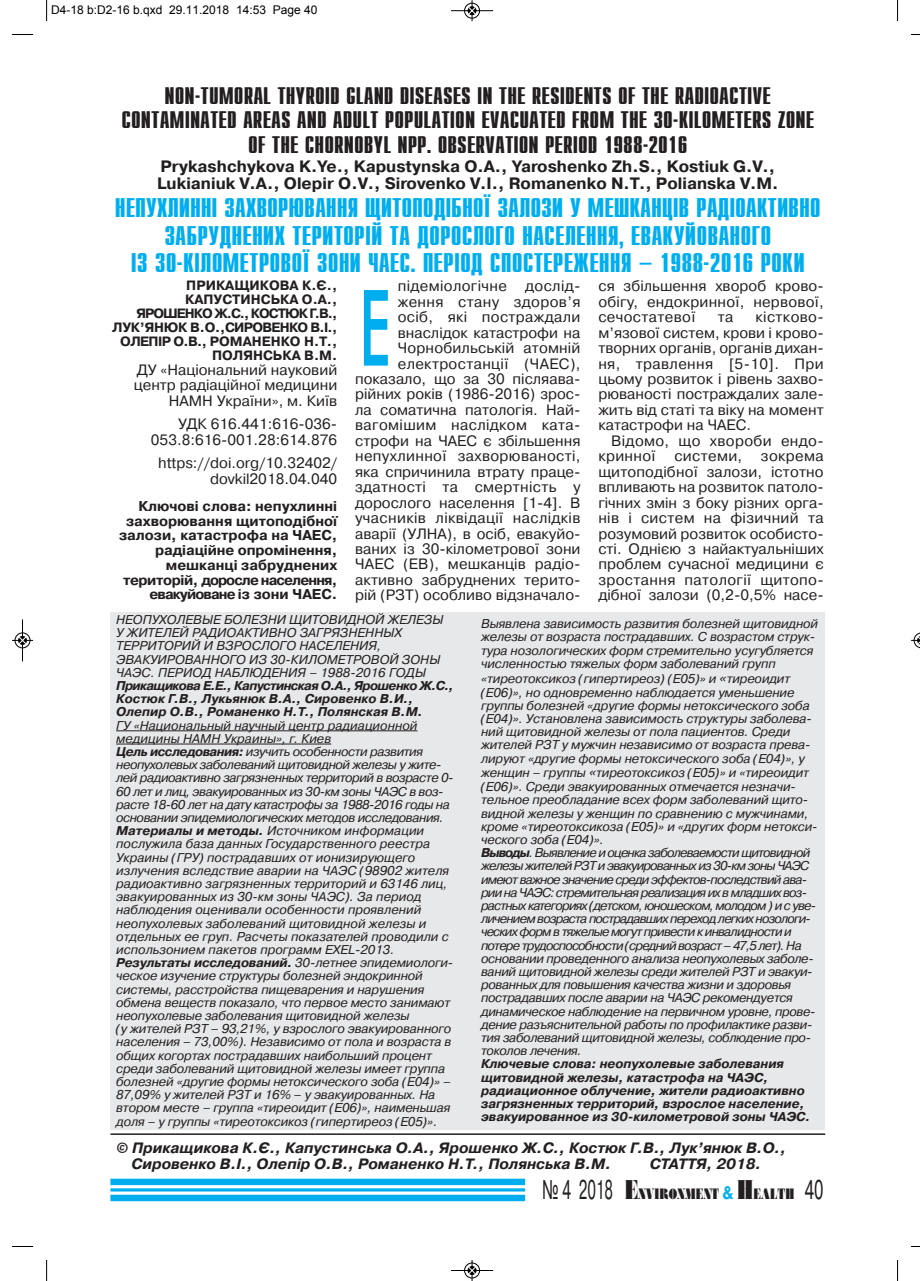
<style>
.page{position:relative;width:920px;height:1281px;background:#fff}
.page>*{position:absolute;margin:0;border:0;box-sizing:border-box;transform-origin:0 0}
.t1{font:108px "Futuris C";color:#00aeef;scale:.57 1}
.t2{font:700 27px/27.5px "Compact C";color:#00aeef;text-align:center}
.t3{font:700 24px/24.5px "Compact C";color:#231f20;text-align:center}
.t4{font:700 16.5px/17px "Pragmatica C";color:#231f20}
.t5{font:15px/15.5px "Pragmatica C";color:#231f20;text-align:right}
.t6{font:italic 700 15px/15.5px "Pragmatica C";color:#231f20}
.t7{font:15px "Fat Face C";letter-spacing:.005em;color:#231f20}
.t8{font:700 14.25px/14.7px "Pragmatica C";color:#231f20;text-align:right}
.t9{font:700 13.5px/14px "Pragmatica C";color:#231f20;text-align:right}
.t10{font:italic 12.75px/13.2px "Pragmatica C";letter-spacing:-.01em;color:#231f20}
.t11{font:italic 12.75px/13.2px "Pragmatica C";letter-spacing:-.03em;color:#231f20}
.t12{font:italic 700 12.75px/13.2px "Pragmatica C";color:#231f20}
.t13{font:12px "Arial";color:#000}
.s1{font-weight:700}
.s2{font-size:15px}
.s3{font-family:"Pragmatica C";font-size:27px}
.s4{font-size:27px}
.s5{font-family:"Pragmatica C";font-weight:700;font-size:18px;color:#00aeef}
</style>
<div class="page">
<div style="left:110px;top:1179px;width:415px;height:6px;background:#00aeef"></div>
<hr style="left:110px;top:1188px;width:415px;height:3px;background:#00aeef">
<div style="left:110px;top:1195px;width:415px;height:6px;background:#00aeef"></div>
<hr style="left:110px;top:1133px;width:715px;height:2px;background:#231f20">
<div style="left:110px;top:613px;width:715px;height:517px;background:#e7e8e9"></div>
<hr style="left:116px;top:730px;width:301px;height:1px;background:#231f20">
<hr style="left:116px;top:744px;width:215px;height:1px;background:#231f20">
<svg style="left:46px;top:0;width:1px;height:21px"></svg>
<svg style="left:12px;top:34px;width:21px;height:1px"></svg>
<svg style="left:897px;top:0;width:1px;height:21px"></svg>
<svg style="left:46px;top:1260px;width:1px;height:21px"></svg>
<svg style="left:12px;top:1246px;width:21px;height:1px"></svg>
<svg style="left:897px;top:1260px;width:1px;height:21px"></svg>
<div style="left:464px;top:3px;width:16px;height:16px;border:1px solid #fff;border-radius:50%"></div>
<hr style="left:451px;top:10px;width:42px;height:1px;background:#000">
<div style="left:464px;top:3px;width:15px;height:15px;border:1px solid #000;border-radius:50%"></div>
<svg style="left:468px;top:0;width:8px;height:21px"></svg>
<div style="left:464px;top:1262px;width:16px;height:16px;border:1px solid #fff;border-radius:50%"></div>
<hr style="left:451px;top:1270px;width:42px;height:1px;background:#000">
<div style="left:464px;top:1263px;width:15px;height:15px;border:1px solid #000;border-radius:50%"></div>
<svg style="left:468px;top:1260px;width:8px;height:21px"></svg>
<div style="left:15px;top:632px;width:15px;height:16px;border:1px solid #fff;border-radius:50%"></div>
<hr style="left:22px;top:619px;width:1px;height:42px;background:#000">
<div style="left:15px;top:633px;width:15px;height:15px;border:1px solid #000;border-radius:50%"></div>
<svg style="left:12px;top:636px;width:21px;height:8px"></svg>
<hr style="left:919px;top:619px;width:1px;height:42px;background:#000">
<svg style="left:911px;top:633px;width:8px;height:15px"></svg>
<p class="t13" style="left:51px;top:3px;width:268px">D4-18 b:D2-16 b.qxd 29.11.2018 14:53 Page 40</p>
<h3 class="t3" style="left:121px;top:83px;width:694px">NON-TUMORAL THYROID GLAND DISEASES IN THE RESIDENTS OF THE RADIOACTIVE<br>CONTAMINATED AREAS AND ADULT POPULATION EVACUATED FROM THE 30-KILOMETERS ZONE<br>OF THE CHОRNOBYL NPP. OBSERVATION PERIOD 1988-2016</h3>
<p class="t4" style="left:157px;top:158px;width:623px">Prykashсhykova K.Ye., Kapustynska О.A., Yaroshenko Zh.S., Kostiuk G.V.,<br>Lukianiuk V.A., Olеpіr O.V., Sirovenko V.I., Romanenko N.T., Polianska V.M.</p>
<h2 class="t2" style="left:115px;top:194px;width:707px">НЕПУХЛИННІ ЗАХВОРЮВАННЯ ЩИТОПОДІБНОЇ ЗАЛОЗИ У МЕШКАНЦІВ РАДІОАКТИВНО<br>ЗАБРУДНЕНИХ ТЕРИТОРІЙ ТА ДОРОСЛОГО НАСЕЛЕННЯ, ЕВАКУЙОВАНОГО<br>ІЗ 30-КІЛОМЕТРОВОЇ ЗОНИ ЧАЕС. ПЕРІОД СПОСТЕРЕЖЕННЯ — 1988-2016 РОКИ</h2>
<p class="t9" style="left:112px;top:279px;width:226px">ПРИКАЩИКОВА К.Є.,<br>КАПУСТИНСЬКА О.А.,<br>ЯРОШЕНКО Ж.С., КОСТЮК Г.В.,<br>ЛУК’ЯНЮК В.О.,СИРОВЕНКО В.І.,<br>ОЛЕПІР О.В., РОМАНЕНКО Н.Т.,<br>ПОЛЯНСЬКА В.М.</p>
<p class="t5" style="left:134px;top:362px;width:205px">ДУ «Національний науковий центр радіаційної медицини<br>НАМН України», м. Київ</p>
<p class="t5" style="left:151px;top:416px;width:188px">УДК 616.441:616-036-<br>053.8:616-001.28:614.876</p>
<p class="t5" style="left:158px;top:455px;width:180px">https://doi.org/10.32402/ dovkil2018.04.040</p>
<p class="t8" style="left:119px;top:499px;width:220px">Ключові слова: непухлинні захворювання щитоподібної залози, катастрофа на ЧАЕС, радіаційне опромінення, мешканці забруднених територій, доросле населення, евакуйоване із зони ЧАЕС.</p>
<p class="t5" style="left:355px;top:278px;width:227px">підеміологічне дослід&shy;ження стану здоров’я<br>осіб, які постраждали внаслідок катастрофи на<br>Чорнобильській атомній електростанції (ЧАЕС), показало, що за 30 післяава&shy;рійних років (1986-2016) зрос&shy;ла соматична патологія. Най&shy;вагомішим наслідком ката&shy;строфи на ЧАЕС є збільшення непухлинної захворюваності, яка спричинила втрату праце&shy;здатності та смертність у дорослого населення [1-4]. В учасників ліквідації наслідків аварії (УЛНА), в осіб, евакуйо&shy;ваних із 30-кілометрової зони<br>ЧАЕС (ЕВ), мешканців радіо&shy;активно забруднених терито&shy;рій (РЗТ) особливо відзначало-</p>
<p class="t5" style="left:598px;top:278px;width:227px;text-align:justify">ся збільшення хвороб крово&shy;обігу, ендокринної, нервової, сечостатевої</p>
<h1 class="t1" style="left:359px;top:265px;width:58px">Е</h1>
<p class="t5" style="left:598px;top:309px;width:227px;text-align:justify;text-indent:157px">кістково&shy;м’язової систем, крови і крово&shy;творних органів, органів дихан&shy;ня, травлення [5-10]. При цьому розвиток і рівень захво&shy;рюваності постраждалих зале&shy;жить від статі та віку на момент катастрофи на ЧАЕС.</p>
<p class="t5" style="left:598px;top:433px;width:227px;text-align:justify;text-indent:13px">Відомо, що хвороби ендо&shy;кринної системи, зокрема щитоподібної залози, істотно впливають на розвиток патоло&shy;гічних змін з боку різних орга&shy;нів і систем на фізичний та розумовий розвиток особисто&shy;сті. Однією з найактуальніших проблем сучасної медицини є зростання патології щитопо&shy;дібної залози (0,2-0,5% насе-</p>
<p class="t5" style="left:717px;top:309px;width:17px">та</p>
<p class="t10" style="left:116px;top:613px;width:329px">НЕОПУХОЛЕВЫЕ БОЛЕЗНИ ЩИТОВИДНОЙ ЖЕЛЕЗЫ У ЖИТЕЛЕЙ РАДИОАКТИВНО ЗАГРЯЗНЕННЫХ ТЕРРИТОРИЙ И ВЗРОСЛОГО НАСЕЛЕНИЯ, ЭВАКУИРОВАННОГО ИЗ 30-КИЛОМЕТРОВОЙ ЗОНЫ ЧАЭС. ПЕРИОД НАБЛЮДЕНИЯ – 1988-2016 ГОДЫ</p>
<p class="t12" style="left:116px;top:679px;width:339px">Прикащикова Е.Е., Капустинская О.А., Ярошенко Ж.С.,<br>Костюк Г.В., Лукьянюк В.А., Сировенко В.И.,<br>Олепир О.В., Романенко Н.Т., Полянская В.М.</p>
<p class="t10" style="left:116px;top:718px;width:339px">ГУ «Национальный научный центр радиационной медицины НАМН Украины», г. Киев<br><span class="s1">Цель исследования:</span> изучить особенности развития неопухолевых заболеваний щитовидной железы у жите&shy;лей радиоактивно загрязненных территорий в возрасте 0- 60 лет и лиц, эвакуированных из 30-км зоны ЧАЭС в воз&shy;расте 18-60 лет на дату катастрофы за 1988-2016 годы на основании эпидемиологических методов исследования.<br><span class="s1">Материалы и методы.</span> Источником информации послужила база данных Государственного реестра Украины (ГРУ) пострадавших от ионизирующего излучения вследствие аварии на ЧАЭС (98902 жителя радиоактивно загрязненных территорий и 63146 лиц, эвакуированных из 30-км зоны ЧАЭС). За период наблюдения оценивали особенности проявлений неопухолевых заболеваний щитовидной железы и отдельных ее груп. Расчеты показателей проводили с использонием пакетов программ EXEL-2013.<br><span class="s1">Результаты исследований.</span> 30-летнее эпидемиологи&shy;ческое изучение структуры болезней эндокринной системы, расстройства пищеварения и нарушения обмена веществ показало, что первое место занимают неопухолевые заболевания щитовидной железы<br>(у жителей РЗТ – 93,21%, у взрослого эвакуированного населения – 73,00%). Независимо от пола и возраста в общих когортах пострадавших наибольший процент среди заболеваний щитовидной железы имеет группа болезней «другие формы нетоксического зоба (Е04)» – 87,09% у жителей РЗТ и 16% – у эвакуированных. На втором месте – группа «тиреоидит (Е06)», наименьшая доля – у группы «тиреотоксикоз (гипертиреоз (Е05)».</p>
<p class="t10" style="left:481px;top:617px;width:338px">Выявлена зависимость развития болезней щитовидной железы от возраста пострадавших. С возрастом струк&shy;тура нозологических форм стремительно усугубляется численностью тяжелых форм заболеваний групп</p>
<p class="t10" style="left:481px;top:671px;width:332px">«тиреотоксикоз (гипертиреоз) (Е05)» и <span class="s2">«</span>тиреоидит (Е06)», но одновременно наблюдается уменьшение группы болезней «другие формы нетоксического зоба (Е04)». Установлена зависимость структуры заболева&shy;ний щитовидной железы от пола пациентов. Среди жителей РЗТ у мужчин независимо от возраста прева&shy;лируют «другие формы нетоксического зоба (Е04)», у</p>
<p class="t11" style="left:481px;top:766px;width:338px">женщин – группы <span class="s2">«</span>тиреотоксикоз (Е05)» и «тиреоидит (Е06)». Среди эвакуированных отмечается незначи&shy;тельное преобладание всех форм заболеваний щито&shy;видной железы у женщин по сравнению с мужчинами, кроме «тиреотоксикоза (Е05)» и «других форм нетокси&shy;ческого зоба (Е04)».<br><span class="s1">Выводы</span>. Выявление и оценка заболеваемости щитовидной железы жителей РЗТ и эвакуированных из 30-км зоны ЧАЭС имеют важное значение среди эффектов-последствий ава&shy;рии на ЧАЭС: стремительная реализация их в младших воз&shy;растных категориях (детском, юношеском, молодом ) и с уве&shy;личением возраста пострадавших переход легких нозологи&shy;ческих форм в тяжелые могут привести к инвалидности и потере трудоспособности (средний возраст – 47,5 лет). На основании проведенного анализа неопухолевых заболе&shy;ваний щитовидной железы среди жителей РЗТ и эвакуи&shy;рованных для повышения качества жизни и здоровья пострадавших после аварии на ЧАЭС рекомендуется динамическое наблюдение на первичном уровне, прове&shy;дение разъяснительной работы по профилактике разви&shy;тия заболеваний щитовидной железы, соблюдение про&shy;токолов лечения.</p>
<p class="t12" style="left:481px;top:1057px;width:331px">Ключевые слова: неопухолевые заболевания щитовидной железы, катастрофа на ЧАЭС, радиационное облучение, жители радиоактивно загрязненных территорий, взрослое население, эвакуированное из 30-километровой зоны ЧАЭС.</p>
<p class="t6" style="left:131px;top:1140px;width:656px;text-indent:-15px">© Прикащикова К.Є., Капустинська О.А., Ярошенко Ж.С., Костюк Г.В., Лук’янюк В.О.,<br>Сировенко В.І., Олепір О.В., Романенко Н.Т., Полянська В.М.</p>
<p class="t6" style="left:649px;top:1156px;width:113px">СТАТТЯ, 2018.</p>
<p class="t7" style="left:542px;top:1185px;width:283px"><span class="s3">№ 4 2018</span> <span class="s4">E</span>NVIRONMENT <span class="s5">&amp;</span> <span class="s4">H</span>EALTH <span class="s3">40</span></p>
</div>
